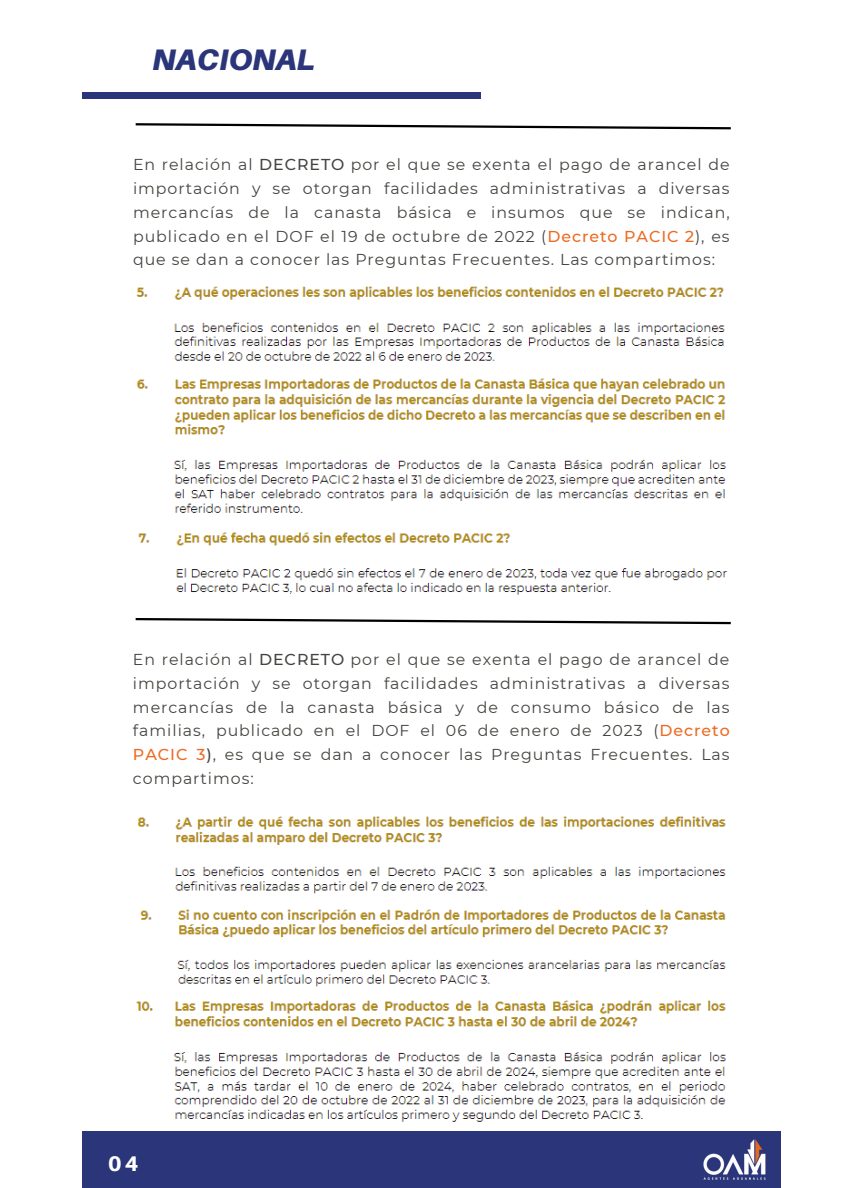
<style>
.page{position:relative;width:864px;height:1188px;background:#fff}
.page>*{position:absolute;margin:0;border:0;box-sizing:border-box;transform-origin:0 0}
.t1{font:italic 900 29.7px "Aileron";color:#2a357a}
.t2{font:800 21.15px "Aileron";color:#fff}
.t3{font:15.75px/23.7px "Montserrat";letter-spacing:.06em;color:#444440;text-align:justify}
.s1{font-weight:500}
.s2{font-weight:500;color:#ed6a22}
</style>
<div class="page">
<div style="left:83px;top:1132px;width:698px;height:56px;background:#2a357a"></div>
<div style="left:83px;top:92px;width:398px;height:7px;background:#2a357a"></div>
<img style="left:703px;top:1139px;width:63px;height:41px">
<svg style="left:135px;top:123px;width:596px;height:7px"></svg>
<img style="left:136px;top:286px;width:589px;height:75px">
<img style="left:136px;top:378px;width:591px;height:135px">
<img style="left:138px;top:532px;width:590px;height:63px">
<svg style="left:135px;top:618px;width:596px;height:7px"></svg>
<img style="left:137px;top:816px;width:589px;height:78px">
<img style="left:140px;top:909px;width:586px;height:78px">
<img style="left:136px;top:1000px;width:591px;height:122px">
<h1 class="t1" style="left:152px;top:41px;width:164px">NACIONAL</h1>
<p class="t3" style="left:133px;top:153px;width:598px">En relación al <span class="s1">DECRETO</span> por el que se exenta el pago de arancel de importación y se otorgan facilidades administrativas a diversas mercancías de la canasta básica e insumos que se indican, publicado en el DOF el 19 de octubre de 2022 (<span class="s2">Decreto PACIC 2</span>), es que se dan a conocer las Preguntas Frecuentes. Las compartimos:</p>
<p class="t3" style="left:133px;top:648px;width:598px">En relación al <span class="s1">DECRETO</span> por el que se exenta el pago de arancel de importación y se otorgan facilidades administrativas a diversas mercancías de la canasta básica y de consumo básico de las familias, publicado en el DOF el 06 de enero de 2023 (<span class="s2">Decreto PACIC 3</span><span class="s1">)</span>, es que se dan a conocer las Preguntas Frecuentes. Las compartimos:</p>
<h2 class="t2" style="left:108px;top:1150px;width:32px">04</h2>
</div>
